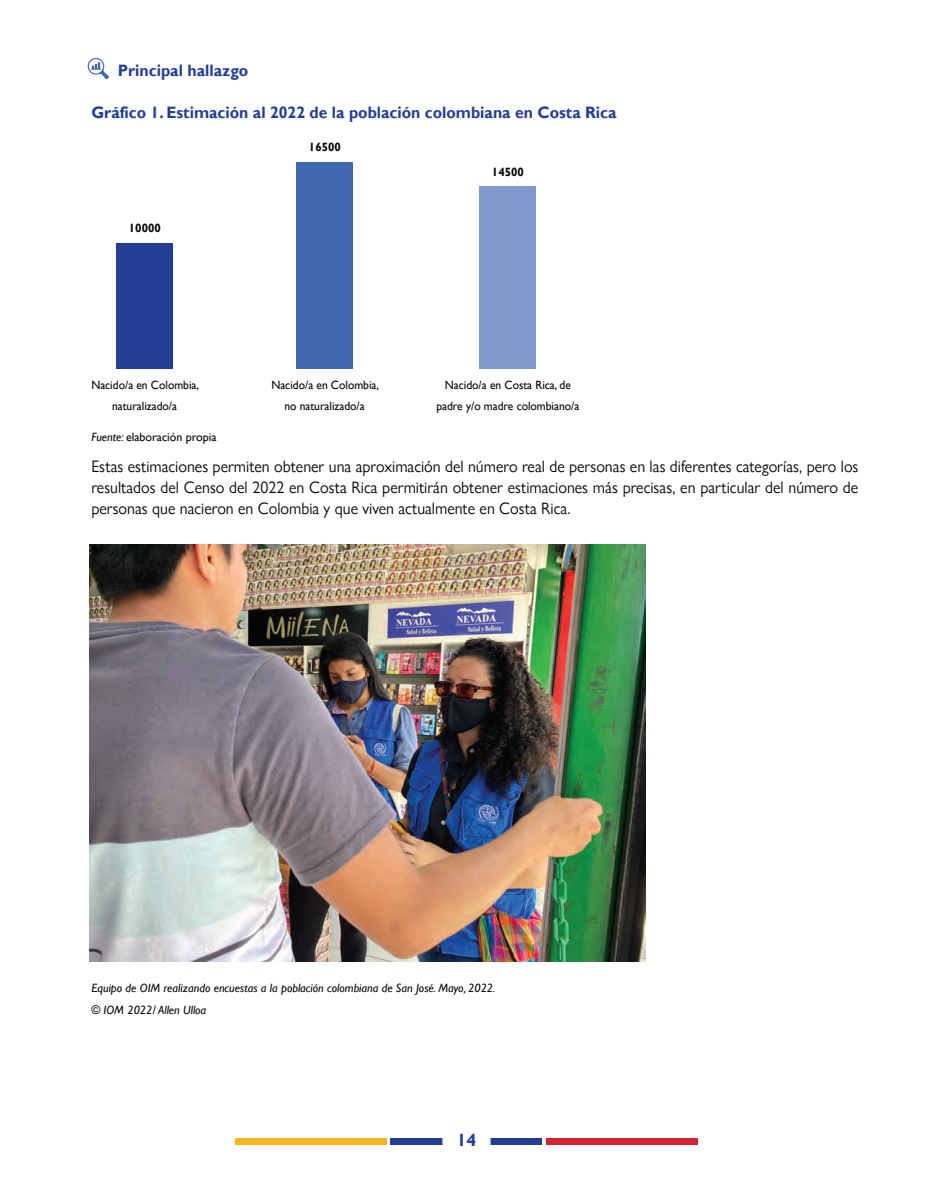
<style>
.page{position:relative;width:933px;height:1203px;background:#fff}
.page>*{position:absolute;margin:0;border:0;box-sizing:border-box;transform-origin:0 0}
.t1{font:700 17.85px "Gill Sans";color:#233e95}
.t2{font:16.5px/21px "Gill Sans Nova";color:#050504;text-align:justify;scale:.96 1}
.t3{font:700 16.5px "Gill Sans";color:#233e95;scale:.96 1}
.t4{font:12px/21px "Gill Sans";color:#050504;text-align:center;scale:.96 1}
.t5{font:italic 12px/22.5px "Gill Sans";color:#050504}
.t6{font:12px "Gill Sans";color:#050504}
.t7{font:700 12px "Gill Sans";color:#050504;scale:.96 1}
.s1{font-style:italic}
</style>
<div class="page">
<div style="left:479px;top:186px;width:57px;height:183px;background:#7f98cd"></div>
<div style="left:296px;top:162px;width:57px;height:207px;background:#4167b1"></div>
<div style="left:116px;top:243px;width:57px;height:126px;background:#233e95"></div>
<svg style="left:88px;top:58px;width:21px;height:21px"></svg>
<img style="left:90px;top:545px;width:556px;height:417px">
<div style="left:235px;top:1138px;width:151px;height:7px;background:#fcb61d"></div>
<div style="left:391px;top:1138px;width:151px;height:7px;background:#233e95"></div>
<div style="left:547px;top:1138px;width:151px;height:7px;background:#d32430"></div>
<div style="left:442px;top:1118px;width:49px;height:48px;background:#fff;border-radius:50%"></div>
<p class="t3" style="left:118px;top:60px;width:137px">Principal hallazgo</p>
<p class="t3" style="left:91px;top:102px;width:549px">Gráfico 1. Estimación al 2022 de la población colombiana en Costa Rica</p>
<p class="t7" style="left:129px;top:221px;width:35px">10000</p>
<p class="t7" style="left:309px;top:140px;width:35px">16500</p>
<p class="t7" style="left:492px;top:165px;width:35px">14500</p>
<p class="t4" style="left:91px;top:375px;width:114px">Nacido/a en Colombia, naturalizado/a</p>
<p class="t4" style="left:271px;top:375px;width:114px">Nacido/a en Colombia, no naturalizado/a</p>
<p class="t4" style="left:436px;top:375px;width:150px">Nacido/a en Costa Rica, de padre y/o madre colombiano/a</p>
<p class="t6" style="left:91px;top:430px;width:127px"><span class="s1">Fuente:</span> elaboración propia</p>
<p class="t2" style="left:91px;top:455px;width:801px">Estas estimaciones permiten obtener una aproximación del número real de personas en las diferentes categorías, pero los resultados del Censo del 2022 en Costa Rica permitirán obtener estimaciones más precisas, en particular del número de personas que nacieron en Colombia y que viven actualmente en Costa Rica.</p>
<p class="t5" style="left:91px;top:977px;width:406px">Equipo de OIM realizando encuestas a la población colombiana de San José. Mayo, 2022. © IOM 2022/ Allen Ulloa</p>
<p class="t1" style="left:457px;top:1129px;width:21px">14</p>
</div>
